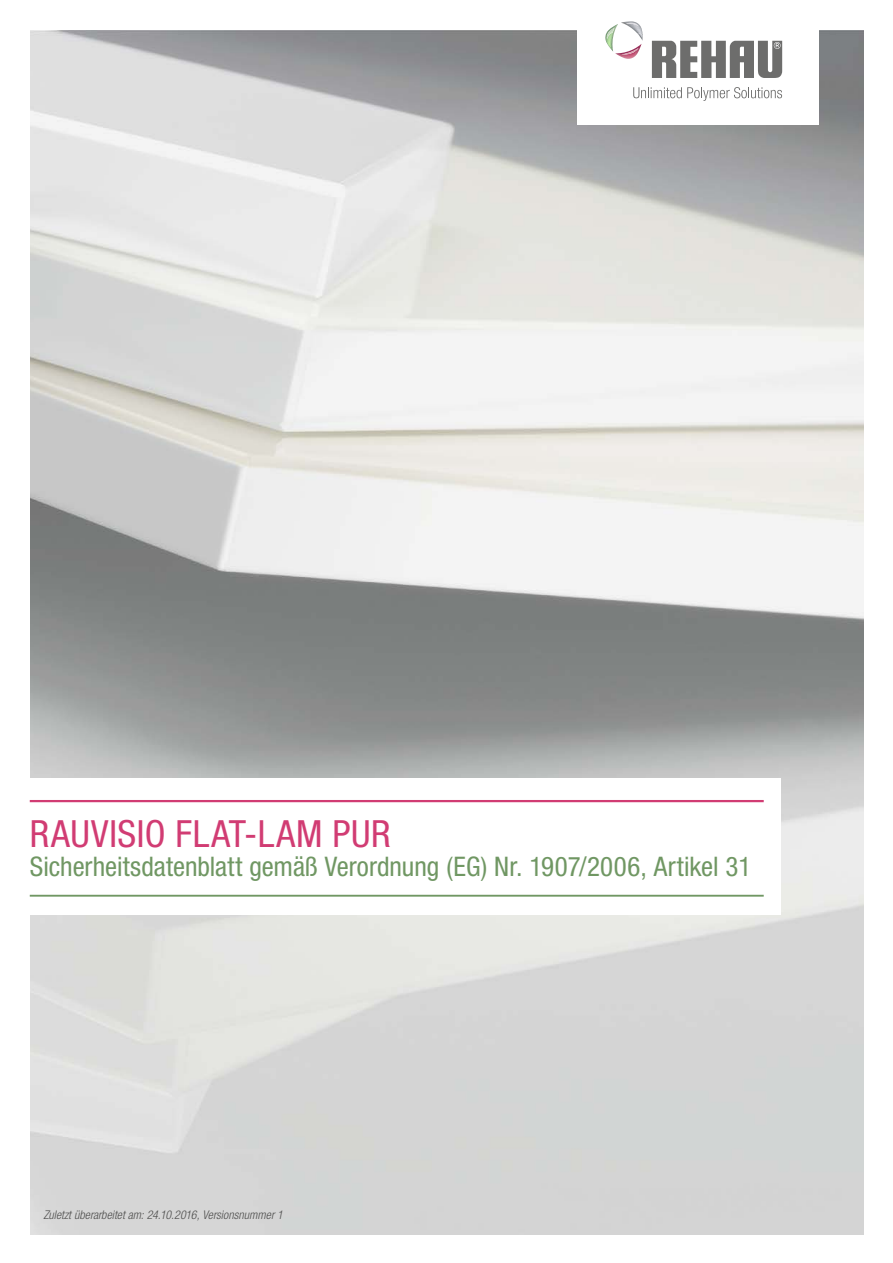
<style>
.page{position:relative;width:893px;height:1263px;background:#fff}
.page>*{position:absolute;margin:0;border:0;box-sizing:border-box;transform-origin:0 0}
.Cover_page_headline{font:condensed 37.5px "Helvetica Neue LTW1 G";letter-spacing:.02em;color:#d13c73}
.Cover_page_subline{font:condensed 27px "Helvetica Neue LTW1 G";color:#709763}
.t1{font:italic 300 condensed 12px "Helvetica Neue LTW1 G";letter-spacing:.005em;color:#4e4e4d}
</style>
<div class="page">
<hr style="left:30px;top:800px;width:734px;height:2px;background:#d13c73">
<hr style="left:30px;top:895px;width:734px;height:2px;background:#709763">
<svg style="left:633px;top:87px;width:149px;height:14px"></svg>
<svg style="left:652px;top:41px;width:130px;height:37px"></svg>
<svg style="left:605px;top:21px;width:38px;height:38px"></svg>
<p class="Cover_page_headline" style="left:30px;top:811px;width:362px">RAUVISIO FLAT-LAM PUR</p>
<p class="Cover_page_subline" style="left:30px;top:851px;width:723px">Sicherheitsdatenblatt gemäß Verordnung (EG) Nr. 1907/2006, Artikel 31</p>
<p class="t1" style="left:43px;top:1208px;width:241px">Zuletzt überarbeitet am: 24.10.2016, Versionsnummer 1</p>
</div>
